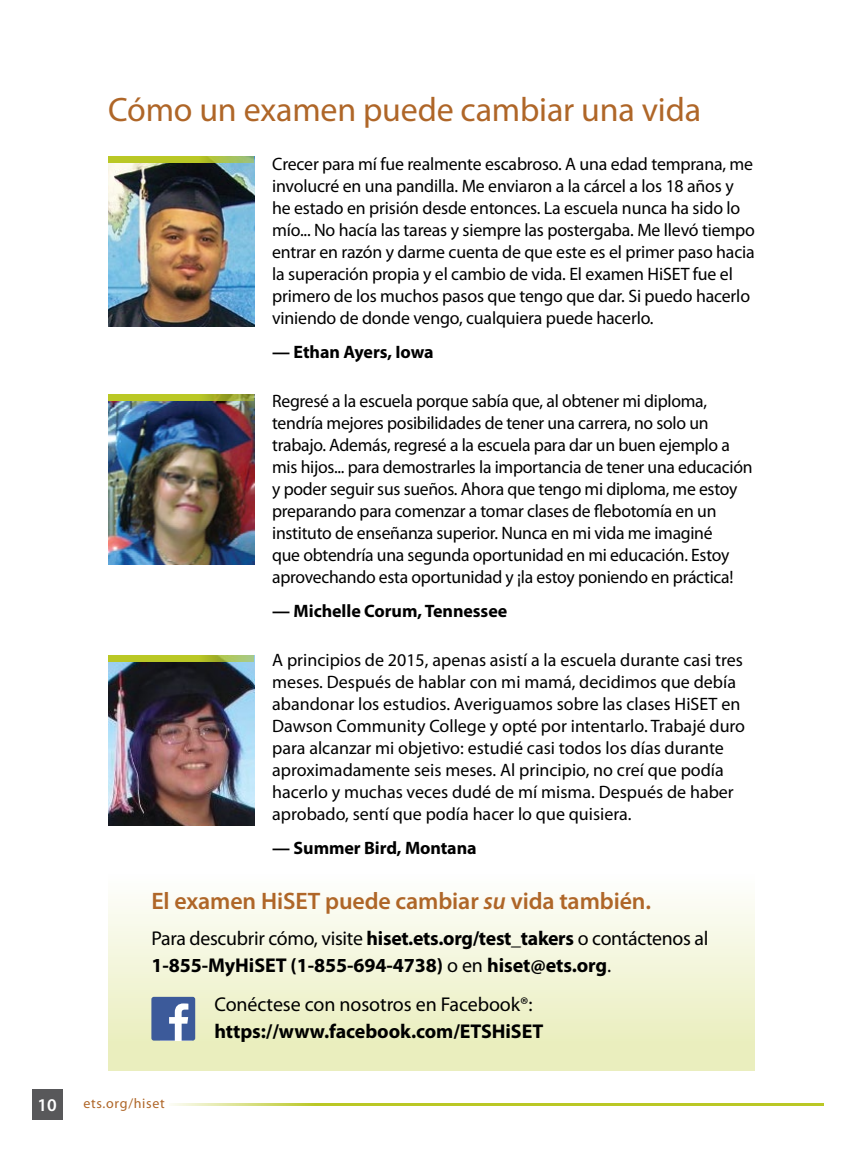
<style>
.page{position:relative;width:864px;height:1152px;background:#fff}
.page>*{position:absolute;margin:0;border:0;box-sizing:border-box;transform-origin:0 0}
.H3{font:34px "Myriad Pro";letter-spacing:-.005em;color:#af6628}
.t1{font:600 24px "Myriad Pro";letter-spacing:-.005em;color:#af6628}
.p__body_copy{font:700 20px/27px "Myriad Pro";letter-spacing:-.005em;color:#000}
.p__body_copy-2{font:18px/22px "Myriad Pro";letter-spacing:-.01em;color:#000}
.p__body_copy-3{font:700 18px "Myriad Pro";letter-spacing:-.005em;color:#000}
.t2{font:600 18px "Myriad Pro";color:#fff}
.t3{font:14px "Myriad Pro";letter-spacing:.05em;color:#af6628}
.s1{font-style:italic}
.s2{font-weight:400}
</style>
<div class="page">
<div style="left:32px;top:1090px;width:30px;height:30px;background:#58585a"></div>
<hr style="left:169px;top:1103px;width:655px;height:3px;background:#bac825">
<div style="left:108px;top:872px;width:647px;height:199px;background:linear-gradient(to bottom,#fefefd,#e8ecb6)"></div>
<img style="left:108px;top:162px;width:146px;height:164px">
<img style="left:108px;top:401px;width:146px;height:164px">
<img style="left:108px;top:662px;width:146px;height:163px">
<svg style="left:108px;top:156px;width:146px;height:6px"></svg>
<svg style="left:108px;top:395px;width:146px;height:6px"></svg>
<svg style="left:108px;top:655px;width:146px;height:7px"></svg>
<svg style="left:151px;top:997px;width:44px;height:44px"></svg>
<h3 class="H3" style="left:108px;top:91px;width:595px">Cómo un examen puede cambiar una vida</h3>
<p class="p__body_copy-2" style="left:272px;top:153px;width:484px">Crecer para mí fue realmente escabroso. A una edad temprana, me involucré en una pandilla. Me enviaron a la cárcel a los 18 años y he estado en prisión desde entonces. La escuela nunca ha sido lo mío... No hacía las tareas y siempre las postergaba. Me llevó tiempo entrar en razón y darme cuenta de que este es el primer paso hacia la superación propia y el cambio de vida. El examen HiSET fue el primero de los muchos pasos que tengo que dar. Si puedo hacerlo viniendo de donde vengo, cualquiera puede hacerlo.</p>
<p class="p__body_copy-3" style="left:272px;top:342px;width:163px">— Ethan Ayers, Iowa</p>
<p class="p__body_copy-2" style="left:272px;top:390px;width:482px">Regresé a la escuela porque sabía que, al obtener mi diploma, tendría mejores posibilidades de tener una carrera, no solo un trabajo. Además, regresé a la escuela para dar un buen ejemplo a mis hijos... para demostrarles la importancia de tener una educación y poder seguir sus sueños. Ahora que tengo mi diploma, me estoy preparando para comenzar a tomar clases de flebotomía en un instituto de enseñanza superior. Nunca en mi vida me imaginé<br>que obtendría una segunda oportunidad en mi educación. Estoy aprovechando esta oportunidad y ¡la estoy poniendo en práctica!</p>
<p class="p__body_copy-3" style="left:272px;top:601px;width:237px">— Michelle Corum, Tennessee</p>
<p class="p__body_copy-2" style="left:272px;top:649px;width:475px">A principios de 2015, apenas asistí a la escuela durante casi tres meses. Después de hablar con mi mamá, decidimos que debía abandonar los estudios. Averiguamos sobre las clases HiSET en Dawson Community College y opté por intentarlo. Trabajé duro para alcanzar mi objetivo: estudié casi todos los días durante aproximadamente seis meses. Al principio, no creí que podía hacerlo y muchas veces dudé de mí misma. Después de haber aprobado, sentí que podía hacer lo que quisiera.</p>
<p class="p__body_copy-3" style="left:272px;top:838px;width:206px">— Summer Bird, Montana</p>
<h4 class="t1" style="left:151px;top:888px;width:501px">El examen HiSET puede cambiar <span class="s1">su</span> vida también.</h4>
<p class="p__body_copy" style="left:151px;top:925px;width:559px"><span class="s2">Para descubrir cómo, visite</span> hiset.ets.org/test_takers <span class="s2">o contáctenos al<br></span>1-855-MyHiSET (1-855-694-4738) <span class="s2">o en</span> hiset@ets.org<span class="s2">.</span></p>
<p class="p__body_copy" style="left:214px;top:991px;width:330px"><span class="s2">Conéctese con nosotros en Facebook®: </span>https://www.facebook.com/ETSHiSET</p>
<p class="t2" style="left:38px;top:1095px;width:21px">10</p>
<p class="t3" style="left:84px;top:1096px;width:83px">ets.org/hiset</p>
</div>
